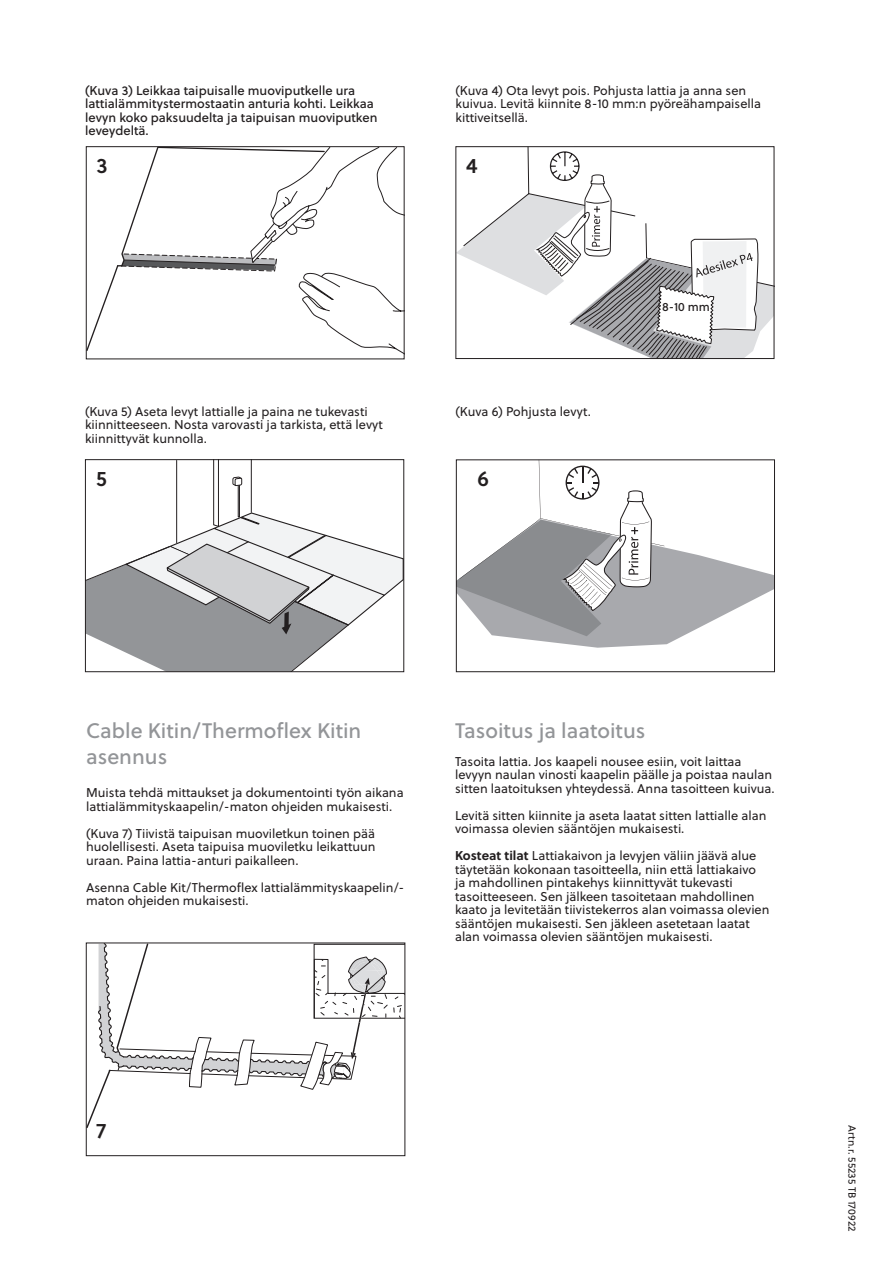
<style>
.page{position:relative;width:893px;height:1263px;background:#fff}
.page>*{position:absolute;margin:0;border:0;box-sizing:border-box;transform-origin:0 0}
.t1{font:21px/25.2px "Soleil";color:#939598}
.t2{font:600 21px "Soleil";color:#231f20}
.t3{font:12.75px/13.5px "Soleil";color:#231f20}
.t4{font:12.75px/13.5px "Soleil";color:#231f20}
.t5{font:12px "Soleil";color:#231f20}
.t6{font:10.5px "Soleil";color:#231f20}
.s1{font-weight:700}
</style>
<div class="page">
<svg style="left:458px;top:461px;width:315px;height:187px"></svg>
<div style="left:456px;top:459px;width:319px;height:213px;border:1px solid #231f20"></div>
<svg style="left:87px;top:477px;width:315px;height:193px"></svg>
<div style="left:85px;top:459px;width:319px;height:213px;border:1px solid #231f20"></div>
<svg style="left:457px;top:148px;width:315px;height:209px"></svg>
<div style="left:455px;top:146px;width:319px;height:213px;border:1px solid #231f20"></div>
<svg style="left:88px;top:148px;width:314px;height:205px"></svg>
<div style="left:86px;top:146px;width:318px;height:213px;border:1px solid #231f20"></div>
<svg style="left:88px;top:944px;width:315px;height:183px"></svg>
<div style="left:86px;top:942px;width:319px;height:214px;border:1px solid #231f20"></div>
<div style="left:97px;top:1122px;width:39px;height:29px;background:#fff"></div>
<p class="t4" style="left:85px;top:83px;width:294px">(Kuva 3) Leikkaa taipuisalle muoviputkelle ura lattialämmitystermostaatin anturia kohti. Leikkaa levyn koko paksuudelta ja taipuisan muoviputken leveydeltä.</p>
<p class="t3" style="left:455px;top:83px;width:307px">(Kuva 4) Ota levyt pois. Pohjusta lattia ja anna sen kuivua. Levitä kiinnite 8-10 mm:n pyöreähampaisella kittiveitsellä.</p>
<h1 class="t2" style="left:97px;top:149px;width:13px">3</h1>
<h1 class="t2" style="left:466px;top:149px;width:13px">4</h1>
<p class="t5" style="left:662px;top:298px;width:49px">8-10 mm</p>
<p class="t3" style="left:85px;top:404px;width:299px">(Kuva 5) Aseta levyt lattialle ja paina ne tukevasti kiinnitteeseen. Nosta varovasti ja tarkista, että levyt kiinnittyvät kunnolla.</p>
<p class="t3" style="left:456px;top:404px;width:137px">(Kuva 6) Pohjusta levyt.</p>
<h1 class="t2" style="left:96px;top:463px;width:12px">5</h1>
<h1 class="t2" style="left:477px;top:462px;width:13px">6</h1>
<h1 class="t1" style="left:86px;top:717px;width:277px">Cable Kitin/Thermoflex Kitin asennus</h1>
<p class="t3" style="left:86px;top:786px;width:319px">Muista tehdä mittaukset ja dokumentointi työn aikana lattialämmityskaapelin/-maton ohjeiden mukaisesti.</p>
<p class="t3" style="left:86px;top:826px;width:291px;text-align:justify">(Kuva 7) Tiivistä taipuisan muoviletkun toinen pää huolellisesti. Aseta taipuisa muoviletku leikattuun uraan. Paina lattia-anturi paikalleen.</p>
<p class="t3" style="left:86px;top:880px;width:320px">Asenna Cable Kit/Thermoflex lattialämmityskaapelin/- maton ohjeiden mukaisesti.</p>
<h1 class="t1" style="left:455px;top:717px;width:192px">Tasoitus ja laatoitus</h1>
<p class="t3" style="left:455px;top:754px;width:321px">Tasoita lattia. Jos kaapeli nousee esiin, voit laittaa levyyn naulan vinosti kaapelin päälle ja poistaa naulan sitten laatoituksen yhteydessä. Anna tasoitteen kuivua.</p>
<p class="t3" style="left:455px;top:808px;width:313px">Levitä sitten kiinnite ja aseta laatat sitten lattialle alan voimassa olevien sääntöjen mukaisesti.</p>
<p class="t3" style="left:455px;top:848px;width:316px"><span class="s1">Kosteat tilat</span> Lattiakaivon ja levyjen väliin jäävä alue täytetään kokonaan tasoitteella, niin että lattiakaivo ja mahdollinen pintakehys kiinnittyvät tukevasti tasoitteeseen. Sen jälkeen tasoitetaan mahdollinen kaato ja levitetään tiivistekerros alan voimassa olevien sääntöjen mukaisesti. Sen jäkleen asetetaan laatat alan voimassa olevien sääntöjen mukaisesti.</p>
<h1 class="t2" style="left:97px;top:1115px;width:11px">7</h1>
<p class="t6" style="left:860px;top:1125px;width:108px;rotate:90deg">Artn.r. 55235 TB 170922</p>
</div>
